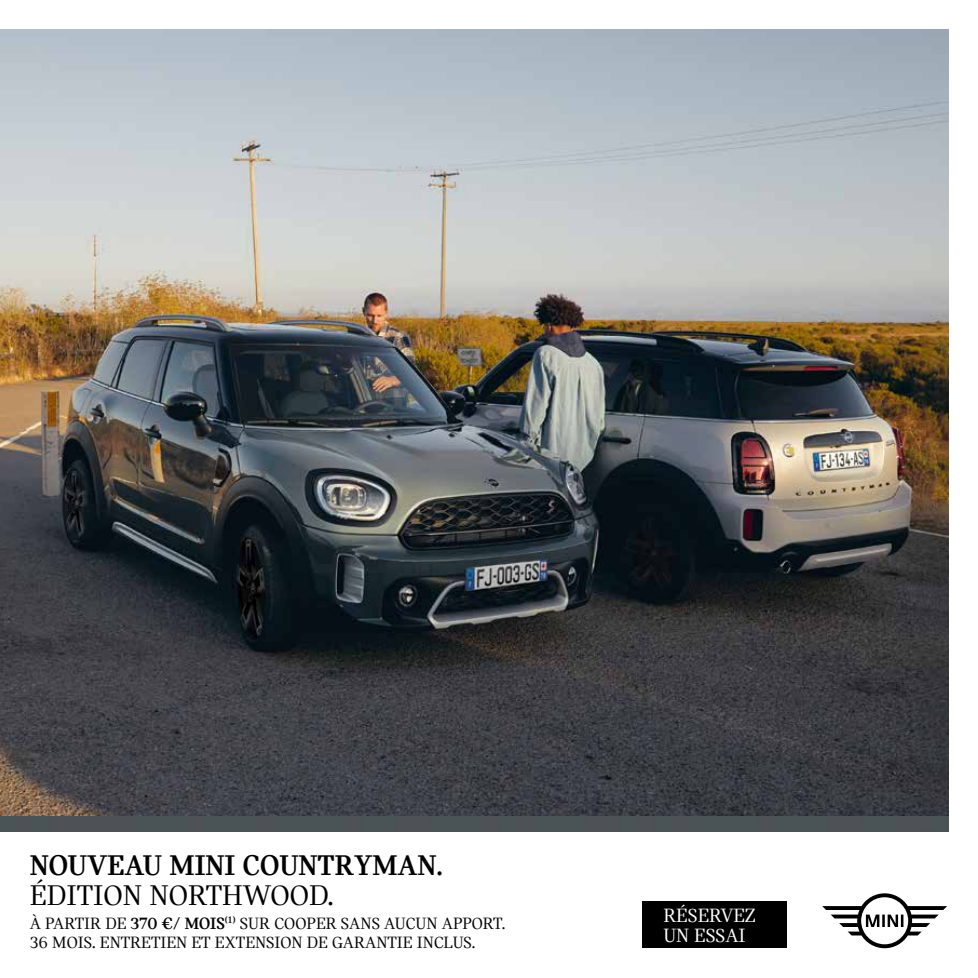
<style>
.page{position:relative;width:978px;height:978px;background:#fff}
.page>*{position:absolute;margin:0;border:0;box-sizing:border-box;transform-origin:0 0}
.t1{font:700 30px "MINI Serif";color:#000}
.t2{font:30px "MINI Serif";color:#000}
.t3{font:20.25px/19.5px "MINI Serif";color:#fff}
.t4{font:17.25px/19.5px "MINI Serif";color:#000}
.s1{font-weight:700}
</style>
<div class="page">
<img style="left:0;top:30px;width:948px;height:786px">
<div style="left:0;top:816px;width:948px;height:16px;background:#4a5456"></div>
<svg style="left:822px;top:893px;width:125px;height:55px"></svg>
<div style="left:642px;top:901px;width:145px;height:47px;background:#000"></div>
<h1 class="t1" style="left:30px;top:848px;width:415px">NOUVEAU MINI COUNTRYMAN.</h1>
<h1 class="t2" style="left:30px;top:879px;width:306px">ÉDITION NORTHWOOD.</h1>
<p class="t4" style="left:30px;top:913px;width:477px">À PARTIR DE <span class="s1">370 €/ MOIS</span><sup>(1)</sup> SUR COOPER SANS AUCUN APPORT.<br>36 MOIS. ENTRETIEN ET EXTENSION DE GARANTIE INCLUS.</p>
<p class="t3" style="left:663px;top:906px;width:94px">RÉSERVEZ<br>UN ESSAI</p>
</div>
